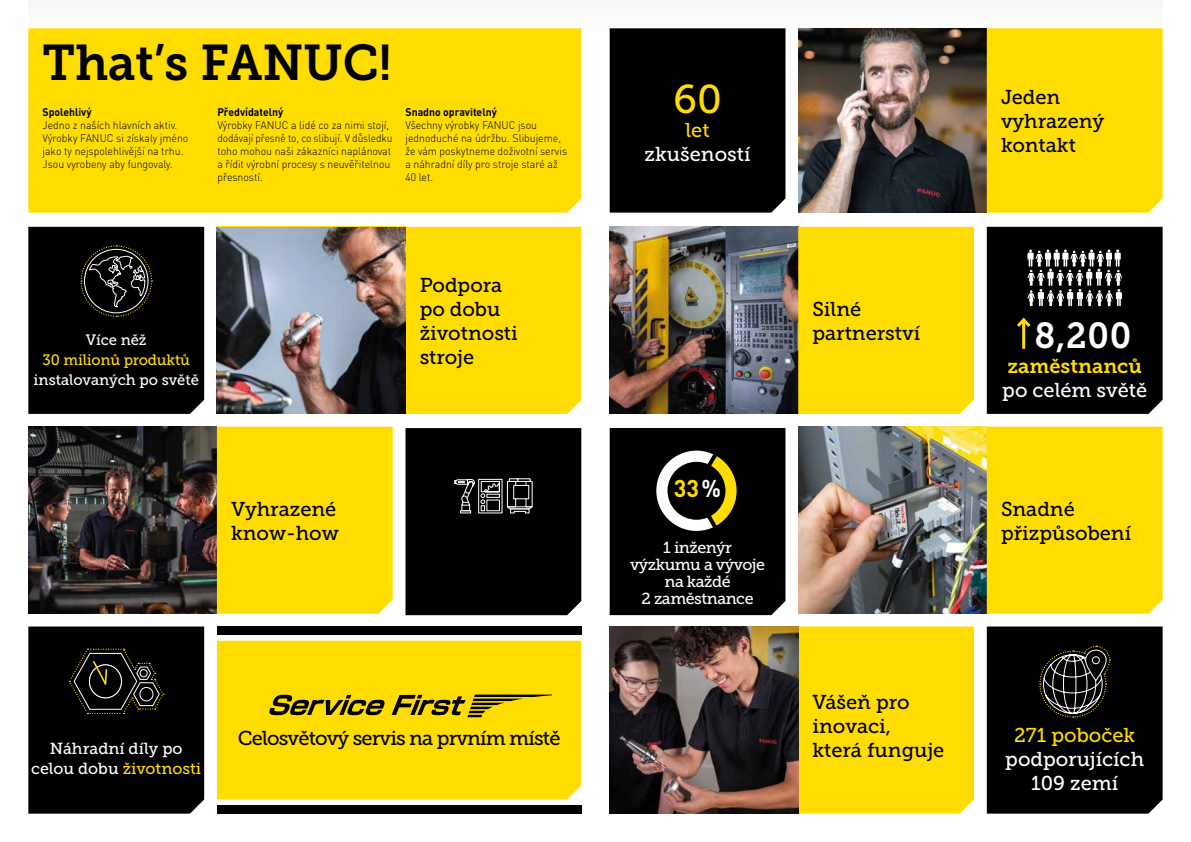
<style>
.page{position:relative;width:1191px;height:842px;background:#fff}
.page>*{position:absolute;margin:0;border:0;box-sizing:border-box;transform-origin:0 0}
.t1{font:50px "Museo Slab 700";color:#000}
.t2{font:40px "Museo Slab 500";color:#fd0}
.t3{font:36px "Museo Slab 700";color:#fff;scale:.96 1}
.t4{font:700 24px "DIN Pro";color:#fd0;scale:.96 1}
.t5{font:20px/24px "Museo Slab 500";color:#000}
.t6{font:20px/24px "Museo Slab 500";color:#fff;text-align:center}
.t7{font:20px "Museo Slab 500";letter-spacing:-.04em;color:#000}
.t8{font:20px "Museo Slab 500";color:#fd0}
.t9{font:20px "Museo Slab 700";color:#fd0}
.t10{font:16px/17px "Museo Slab 500";letter-spacing:-.03em;color:#fff;text-align:center}
.t11{font:16px/20px "Museo Slab 500";color:#fff;text-align:center}
.t12{font:15px "Museo Slab 500";color:#fff}
.t13{font:15px "Museo Slab 500";letter-spacing:-.01em;color:#fd0}
.t14{font:300 11px/13px "DIN Pro";color:#000;scale:.95 1}
.t15{font:700 11px "DIN Pro";color:#000;scale:.95 1}
.s1{color:#fd0}
.s2{color:#fff}
</style>
<div class="page">
<div style="left:28px;top:0;width:1134px;height:35px;background:#f9f9f9"></div>
<div style="left:609px;top:28px;width:176px;height:185px;background:#000"></div>
<svg style="left:986px;top:227px;width:176px;height:187px;background:#191818"></svg>
<div style="left:405px;top:227px;width:176px;height:187px;background:#fd0"></div>
<img style="left:217px;top:227px;width:188px;height:187px">
<div style="left:798px;top:626px;width:176px;height:188px;background:#fd0"></div>
<img style="left:609px;top:626px;width:189px;height:188px">
<svg style="left:28px;top:227px;width:176px;height:187px;background:#0a0a0a"></svg>
<svg style="left:28px;top:427px;width:365px;height:187px;background:#968217"></svg>
<img style="left:609px;top:227px;width:365px;height:187px">
<img style="left:798px;top:28px;width:364px;height:185px">
<div style="left:28px;top:28px;width:553px;height:185px;background:#fd0"></div>
<img style="left:798px;top:427px;width:364px;height:187px">
<div style="left:217px;top:641px;width:364px;height:158px;background:#fd0"></div>
<div style="left:217px;top:626px;width:364px;height:9px;background:#000"></div>
<div style="left:217px;top:805px;width:364px;height:9px;background:#000"></div>
<svg style="left:405px;top:428px;width:176px;height:187px;background:#0b0b0b"></svg>
<svg style="left:28px;top:626px;width:176px;height:188px;background:#0a0a09"></svg>
<svg style="left:986px;top:626px;width:176px;height:188px;background:#111010"></svg>
<svg style="left:269px;top:695px;width:116px;height:20px;background:#8e7b00"></svg>
<svg style="left:391px;top:694px;width:161px;height:23px;background:#b39b00"></svg>
<svg style="left:609px;top:428px;width:176px;height:187px;background:#191914"></svg>
<h1 class="t1" style="left:43px;top:34px;width:351px">That’s FANUC!</h1>
<p class="t15" style="left:43px;top:105px;width:53px">Spolehlivý</p>
<p class="t14" style="left:43px;top:119px;width:155px">Jedno z naších hlavních aktiv.<br>Výrobky FANUC si získaly jméno jako ty nejspolehlivější na trhu.<br>Jsou vyrobeny aby fungovaly.</p>
<p class="t15" style="left:217px;top:105px;width:71px">Předvídatelný</p>
<p class="t14" style="left:217px;top:119px;width:186px">Výrobky FANUC a lidé co za nimi stojí, dodávají přesně to, co slibují. V důsledku toho mohou naši zákazníci naplánovat a řídit výrobní procesy s neuvěřitelnou přesností.</p>
<p class="t15" style="left:405px;top:105px;width:98px">Snadno opravitelný</p>
<p class="t14" style="left:405px;top:119px;width:172px">Všechny výrobky FANUC jsou jednoduché na údržbu. Slibujeme, že vám poskytneme doživotní servis a náhradní díly pro stroje staré až<br>40 let.</p>
<h3 class="t12" style="left:86px;top:332px;width:62px">Více něž</h3>
<h3 class="t13" style="left:42px;top:352px;width:149px">30 milionů produktů</h3>
<h3 class="t12" style="left:34px;top:372px;width:167px">instalovaných po světě</h3>
<h3 class="t5" style="left:420px;top:273px;width:100px">Podpora po dobu životnosti stroje</h3>
<h3 class="t5" style="left:231px;top:497px;width:109px">Vyhrazené know-how</h3>
<h3 class="t11" style="left:31px;top:739px;width:171px">Náhradní díly po celou dobu <span class="s1">životnosti</span></h3>
<h3 class="t7" style="left:238px;top:726px;width:324px">Celosvětový servis na prvním místě</h3>
<h2 class="t2" style="left:673px;top:77px;width:50px">60</h2>
<h3 class="t8" style="left:685px;top:119px;width:26px">let</h3>
<h3 class="t6" style="left:644px;top:142px;width:107px">zkušeností</h3>
<h3 class="t5" style="left:812px;top:297px;width:109px">Silné partnerství</h3>
<h3 class="t4" style="left:674px;top:472px;width:51px">33 <span class="s2">%</span></h3>
<h3 class="t10" style="left:630px;top:539px;width:136px">1 inženýr výzkumu a vývoje na každé<br>2 zaměstnance</h3>
<h3 class="t5" style="left:812px;top:690px;width:133px">Vášeň pro inovaci, která funguje</h3>
<h3 class="t5" style="left:1001px;top:85px;width:105px">Jeden vyhrazený kontakt</h3>
<h3 class="t3" style="left:1034px;top:315px;width:102px">8,200</h3>
<h3 class="t9" style="left:1007px;top:354px;width:136px">zaměstnanců</h3>
<h3 class="t6" style="left:1002px;top:378px;width:146px">po celém světě</h3>
<h3 class="t5" style="left:1001px;top:497px;width:132px">Snadné přizpůsobení</h3>
<h3 class="t8" style="left:1014px;top:724px;width:123px">271 poboček</h3>
<h3 class="t6" style="left:1005px;top:747px;width:140px">podporujících<br>109 zemí</h3>
</div>
